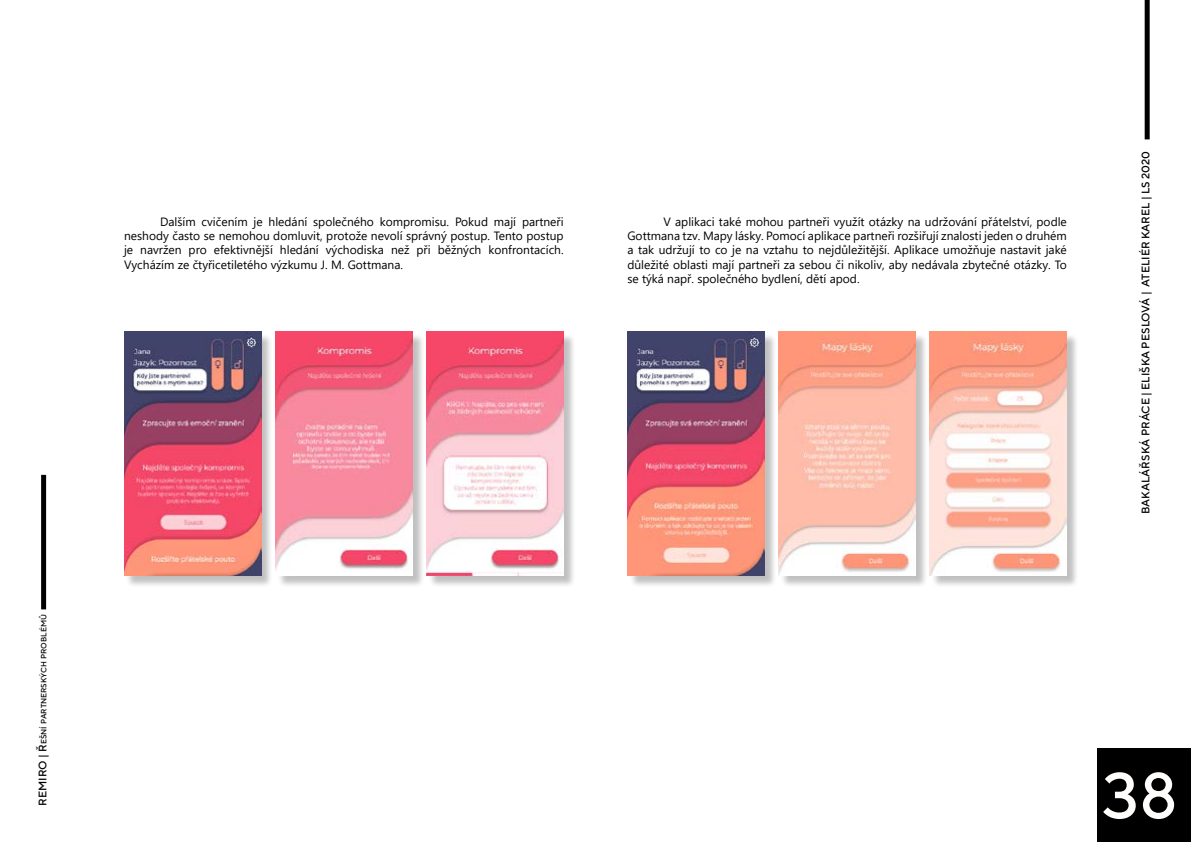
<style>
.page{position:relative;width:1191px;height:842px;background:#fff}
.page>*{position:absolute;margin:0;border:0;box-sizing:border-box;transform-origin:0 0}
.t1{font:500 65px "TT Norms";color:#fffefd}
.t2{font:12px/14.4px "Segoe UI";color:#000;text-align:justify}
.t3{font:500 11px "TT Norms";color:#000}
.t4{font:500 7.7px "TT Norms";color:#000}
.s1{font-size:11px}
</style>
<div class="page">
<div style="left:1144px;top:0;width:5px;height:139px;background:#000"></div>
<div style="left:41px;top:475px;width:5px;height:134px;background:#000"></div>
<div style="left:1097px;top:748px;width:94px;height:94px;background:#000"></div>
<div style="left:126px;top:334px;width:147px;height:254px;background:#000;opacity:.25"></div>
<img style="left:124px;top:332px;width:137px;height:243px">
<div style="left:277px;top:334px;width:147px;height:254px;background:#000;opacity:.25"></div>
<img style="left:275px;top:332px;width:137px;height:243px">
<div style="left:629px;top:334px;width:147px;height:254px;background:#000;opacity:.25"></div>
<img style="left:627px;top:332px;width:137px;height:243px">
<div style="left:780px;top:334px;width:147px;height:254px;background:#000;opacity:.25"></div>
<img style="left:778px;top:332px;width:137px;height:243px">
<div style="left:428px;top:334px;width:147px;height:254px;background:#000;opacity:.25"></div>
<img style="left:426px;top:332px;width:137px;height:243px">
<div style="left:931px;top:334px;width:147px;height:254px;background:#000;opacity:.25"></div>
<img style="left:930px;top:332px;width:137px;height:243px">
<p class="t4" style="left:39px;top:806px;width:193px;rotate:-90deg"><span class="s1">REMIRO</span> <span class="s1">| Ř</span>ešní partnerských problémů</p>
<p class="t2" style="left:124px;top:213px;width:441px;text-indent:36px">Dalším cvičením je hledání společného kompromisu. Pokud mají partneři neshody často se nemohou domluvit, protože nevolí správný postup. Tento postup je navržen pro efektivnější hledání východiska než při běžných konfrontacích.<br>Vycházím ze čtyřicetiletého výzkumu J. M. Gottmana.</p>
<p class="t2" style="left:627px;top:213px;width:441px;text-indent:36px">V aplikaci také mohou partneři využít otázky na udržování přátelství, podle Gottmana tzv. Mapy lásky. Pomocí aplikace partneři rozšiřují znalosti jeden o druhém a tak udržují to co je na vztahu to nejdůležitější. Aplikace umožňuje nastavit jaké důležité oblasti mají partneři za sebou či nikoliv, aby nedávala zbytečné otázky. To se týká např. společného bydlení, dětí apod.</p>
<p class="t3" style="left:1138px;top:514px;width:364px;rotate:-90deg">BAKALÁŘSKÁ PRÁCE | ELIŠKA PESLOVÁ | ATELIÉR KAREL | LS 2020</p>
<h1 class="t1" style="left:1102px;top:755px;width:78px">38</h1>
</div>
